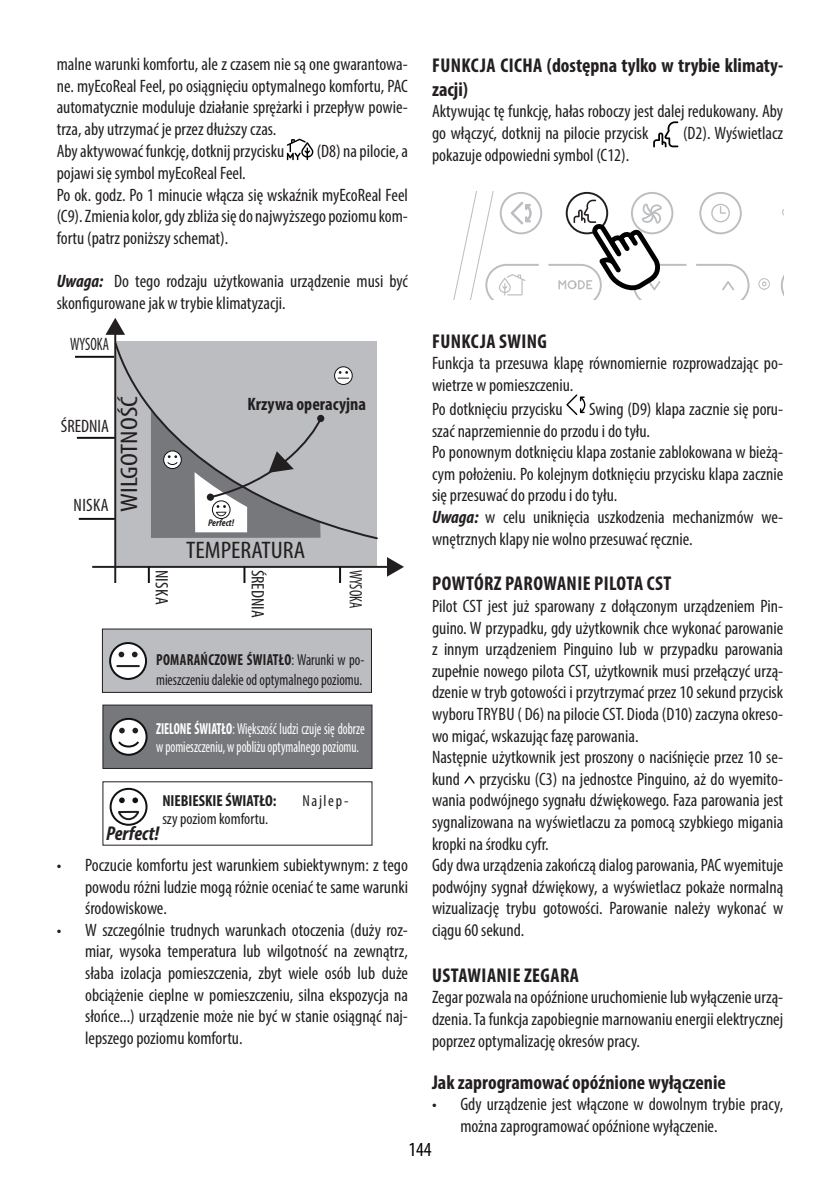
<style>
.page{position:relative;width:840px;height:1191px;background:#fff}
.page>*{position:absolute;margin:0;border:0;box-sizing:border-box;transform-origin:0 0}
.t1{font:condensed 24px "Myriad Pro";color:#231f20;scale:1.1 1}
.t2{font:condensed 24px "Myriad Pro";color:#231f20;scale:1.2 1}
.t3{font:700 condensed 20px/24px "Myriad Pro";color:#231f20}
.t4{font:700 condensed 20px "Myriad Pro";letter-spacing:.02em;color:#231f20}
.t5{font:italic 700 condensed 20px "Myriad Pro";color:#231f20}
.t6{font:condensed 20px "Myriad Pro";color:#000}
.t7{font:italic 700 condensed 19.6px "Myriad Pro";color:#231f20}
.t8{font:condensed 18px/21.6px "Myriad Pro";color:#231f20;text-align:justify}
.testo_par{font:700 condensed 18px "Myriad Pro";color:#231f20}
.t9{font:condensed 18px "Myriad Pro";color:#231f20;scale:.8 1}
.t10{font:condensed 16px/18px "Myriad Pro";color:#fff;scale:.8 1}
.t11{font:condensed 16px/19.2px "Myriad Pro";color:#231f20;scale:.9 1}
.t12{font:condensed 16px "Myriad Pro";color:#231f20}
.t13{font:700 condensed 16px "Myriad Pro";color:#231f20}
.t14{font:italic 700 condensed 9.8px "Myriad Pro";color:#231f20}
.s1{font-weight:700;font-style:italic}
.s2{font-weight:700}
</style>
<div class="page">
<svg style="left:286px;top:139px;width:27px;height:21px"></svg>
<hr style="left:79px;top:518px;width:39px;height:2px;background:#0e1214">
<hr style="left:77px;top:437px;width:39px;height:2px;background:#0e1214">
<hr style="left:75px;top:356px;width:39px;height:2px;background:#0e1214">
<div style="left:116px;top:342px;width:260px;height:224px;background:#bcbdc0"></div>
<hr style="left:114px;top:332px;width:2px;height:250px;background:#231f20">
<svg style="left:105px;top:318px;width:20px;height:17px"></svg>
<hr style="left:92px;top:566px;width:297px;height:2px;background:#231f20">
<svg style="left:387px;top:557px;width:17px;height:19px"></svg>
<svg style="left:113px;top:341px;width:265px;height:199px"></svg>
<svg style="left:148px;top:567px;width:2px;height:15px"></svg>
<svg style="left:243px;top:567px;width:2px;height:15px"></svg>
<svg style="left:339px;top:567px;width:2px;height:15px"></svg>
<div style="left:317px;top:415px;width:7px;height:7px;background:#231f20;border-radius:50%"></div>
<svg style="left:151px;top:410px;width:172px;height:128px"></svg>
<svg style="left:334px;top:367px;width:18px;height:17px"></svg>
<div style="left:334px;top:366px;width:18px;height:19px;border:1px solid #0e1214;border-radius:50%"></div>
<svg style="left:337px;top:371px;width:12px;height:8px"></svg>
<div style="left:102px;top:704px;width:270px;height:65px;background:#76787b;border:1px solid #231f20"></div>
<div style="left:111px;top:719px;width:35px;height:35px;background:#fff;border-radius:50%"></div>
<div style="left:110px;top:718px;width:37px;height:37px;border:2px solid #0e1214;border-radius:50%"></div>
<svg style="left:116px;top:741px;width:25px;height:7px"></svg>
<div style="left:109px;top:788px;width:38px;height:37px;border:2px solid #0e1214;border-radius:50%"></div>
<svg style="left:116px;top:810px;width:25px;height:11px"></svg>
<svg style="left:119px;top:797px;width:6px;height:6px"></svg>
<svg style="left:132px;top:797px;width:6px;height:6px"></svg>
<svg style="left:119px;top:727px;width:6px;height:6px"></svg>
<svg style="left:132px;top:727px;width:6px;height:6px"></svg>
<div style="left:102px;top:628px;width:270px;height:65px;background:#bcbdc0;border:1px solid #231f20"></div>
<svg style="left:110px;top:643px;width:36px;height:36px"></svg>
<div style="left:109px;top:642px;width:38px;height:38px;border:2px solid #0e1214;border-radius:50%"></div>
<svg style="left:118px;top:651px;width:6px;height:6px"></svg>
<svg style="left:132px;top:651px;width:5px;height:6px"></svg>
<hr style="left:116px;top:665px;width:24px;height:2px;background:#231f20">
<svg style="left:653px;top:121px;width:25px;height:26px"></svg>
<svg style="left:453px;top:191px;width:329px;height:108px"></svg>
<svg style="left:566px;top:394px;width:19px;height:21px"></svg>
<svg style="left:464px;top:775px;width:10px;height:9px"></svg>
<p class="t8" style="left:57px;top:53px;width:352px">malne warunki komfortu, ale z czasem nie są one gwarantowa&shy;ne. myEcoReal Feel, po osiągnięciu optymalnego komfortu, PAC automatycznie moduluje działanie sprężarki i przepływ powie&shy;trza, aby utrzymać je przez dłuższy czas.</p>
<p class="t8" style="left:57px;top:140px;width:229px">Aby aktywować funkcję, dotknij przycisku</p>
<p class="t8" style="left:316px;top:140px;width:93px">(D8) na pilocie, a</p>
<p class="t8" style="left:57px;top:162px;width:190px">pojawi się symbol myEcoReal Feel.</p>
<p class="t8" style="left:57px;top:183px;width:352px">Po ok. godz. Po 1 minucie włącza się wskaźnik myEcoReal Feel (C9). Zmienia kolor, gdy zbliża się do najwyższego poziomu kom&shy;fortu (patrz poniższy schemat).</p>
<p class="t8" style="left:57px;top:270px;width:352px"><span class="s1">Uwaga:</span> Do tego rodzaju użytkowania urządzenie musi być skonfigurowane jak w trybie klimatyzacji.</p>
<p class="t9" style="left:70px;top:333px;width:50px">WYSOKA</p>
<p class="t8" style="left:61px;top:414px;width:50px">ŚREDNIA</p>
<p class="t8" style="left:74px;top:494px;width:37px">NISKA</p>
<p class="t2" style="left:115px;top:512px;width:98px;rotate:-90deg">WILGOTNOŚĆ</p>
<p class="testo_par" style="left:247px;top:392px;width:120px">Krzywa operacyjna</p>
<p class="t14" style="left:208px;top:516px;width:27px">Perfect!</p>
<p class="t1" style="left:186px;top:535px;width:110px">TEMPERATURA</p>
<p class="t8" style="left:173px;top:569px;width:37px;rotate:90deg">NISKA</p>
<p class="t8" style="left:269px;top:569px;width:50px;rotate:90deg">ŚREDNIA</p>
<p class="t9" style="left:366px;top:569px;width:50px;rotate:90deg">WYSOKA</p>
<p class="t11" style="left:156px;top:650px;width:233px"><span class="s2">POMARAŃCZOWE ŚWIATŁO</span>: Warunki w po&shy;mieszczeniu dalekie od optymalnego poziomu.</p>
<p class="t10" style="left:156px;top:720px;width:262px"><span class="s2">ZIELONE ŚWIATŁO</span>: Większość ludzi czuje się dobrze w pomieszczeniu, w pobliżu optymalnego poziomu.</p>
<p class="t13" style="left:162px;top:790px;width:116px">NIEBIESKIE ŚWIATŁO:</p>
<p class="t12" style="left:302px;top:790px;width:47px">Najlep-</p>
<p class="t12" style="left:162px;top:808px;width:107px">szy poziom komfortu.</p>
<p class="t8" style="left:85px;top:854px;width:324px;text-indent:-28px">• Poczucie komfortu jest warunkiem subiektywnym: z tego powodu różni ludzie mogą różnie oceniać te same warunki środowiskowe.</p>
<p class="t8" style="left:85px;top:918px;width:324px;text-indent:-28px">• W szczególnie trudnych warunkach otoczenia (duży roz&shy;miar, wysoka temperatura lub wilgotność na zewnątrz, słaba izolacja pomieszczenia, zbyt wiele osób lub duże obciążenie cieplne w pomieszczeniu, silna ekspozycja na słońce...) urządzenie może nie być w stanie osiągnąć naj&shy;lepszego poziomu komfortu.</p>
<p class="t7" style="left:113px;top:812px;width:53px">Perfect!</p>
<p class="t5" style="left:106px;top:820px;width:54px">Perfect!</p>
<p class="t3" style="left:432px;top:53px;width:352px">FUNKCJA CICHA (dostępna tylko w trybie klimaty&shy;zacji)</p>
<p class="t8" style="left:432px;top:100px;width:352px">Aktywując tę funkcję, hałas roboczy jest dalej redukowany. Aby go włączyć, dotknij na pilocie przycisk</p>
<p class="t8" style="left:682px;top:122px;width:102px">(D2). Wyświetlacz</p>
<p class="t8" style="left:432px;top:144px;width:199px">pokazuje odpowiedni symbol (C12).</p>
<p class="t4" style="left:432px;top:328px;width:116px">FUNKCJA SWING</p>
<p class="t8" style="left:432px;top:352px;width:352px">Funkcja ta przesuwa klapę równomiernie rozprowadzając po&shy;wietrze w pomieszczeniu.</p>
<p class="t8" style="left:432px;top:398px;width:132px">Po dotknięciu przycisku</p>
<p class="t8" style="left:432px;top:398px;width:352px;text-indent:157px">Swing (D9) klapa zacznie się poru&shy;szać naprzemiennie do przodu i do tyłu.</p>
<p class="t8" style="left:432px;top:441px;width:352px">Po ponownym dotknięciu klapa zostanie zablokowana w bieżą&shy;cym położeniu. Po kolejnym dotknięciu przycisku klapa zacznie się przesuwać do przodu i do tyłu.</p>
<p class="t8" style="left:432px;top:506px;width:352px"><span class="s1">Uwaga:</span> w celu uniknięcia uszkodzenia mechanizmów we&shy;wnętrznych klapy nie wolno przesuwać ręcznie.</p>
<p class="t4" style="left:432px;top:571px;width:240px">POWTÓRZ PAROWANIE PILOTA CST</p>
<p class="t8" style="left:432px;top:595px;width:352px">Pilot CST jest już sparowany z dołączonym urządzeniem Pin&shy;guino. W przypadku, gdy użytkownik chce wykonać parowanie z innym urządzeniem Pinguino lub w przypadku parowania zupełnie nowego pilota CST, użytkownik musi przełączyć urzą&shy;dzenie w tryb gotowości i przytrzymać przez 10 sekund przycisk wyboru TRYBU ( D6) na pilocie CST. Dioda (D10) zaczyna okreso&shy;wo migać, wskazując fazę parowania.</p>
<p class="t8" style="left:432px;top:746px;width:352px">Następnie użytkownik jest proszony o naciśnięcie przez 10 se&shy;kund przycisku (C3) na jednostce Pinguino, aż do wyemito&shy;wania podwójnego sygnału dźwiękowego. Faza parowania jest sygnalizowana na wyświetlaczu za pomocą szybkiego migania kropki na środku cyfr.</p>
<p class="t8" style="left:432px;top:854px;width:352px">Gdy dwa urządzenia zakończą dialog parowania, PAC wyemituje podwójny sygnał dźwiękowy, a wyświetlacz pokaże normalną wizualizację trybu gotowości. Parowanie należy wykonać w ciągu 60 sekund.</p>
<p class="t4" style="left:432px;top:962px;width:148px">USTAWIANIE ZEGARA</p>
<p class="t8" style="left:432px;top:986px;width:352px">Zegar pozwala na opóźnione uruchomienie lub wyłączenie urzą&shy;dzenia. Ta funkcja zapobiegnie marnowaniu energii elektrycznej poprzez optymalizację okresów pracy.</p>
<p class="t3" style="left:432px;top:1069px;width:295px">Jak zaprogramować opóźnione wyłączenie</p>
<p class="t8" style="left:460px;top:1093px;width:324px;text-indent:-28px">• Gdy urządzenie jest włączone w dowolnym trybie pracy, można zaprogramować opóźnione wyłączenie.</p>
<p class="t6" style="left:408px;top:1137px;width:25px">144</p>
</div>
